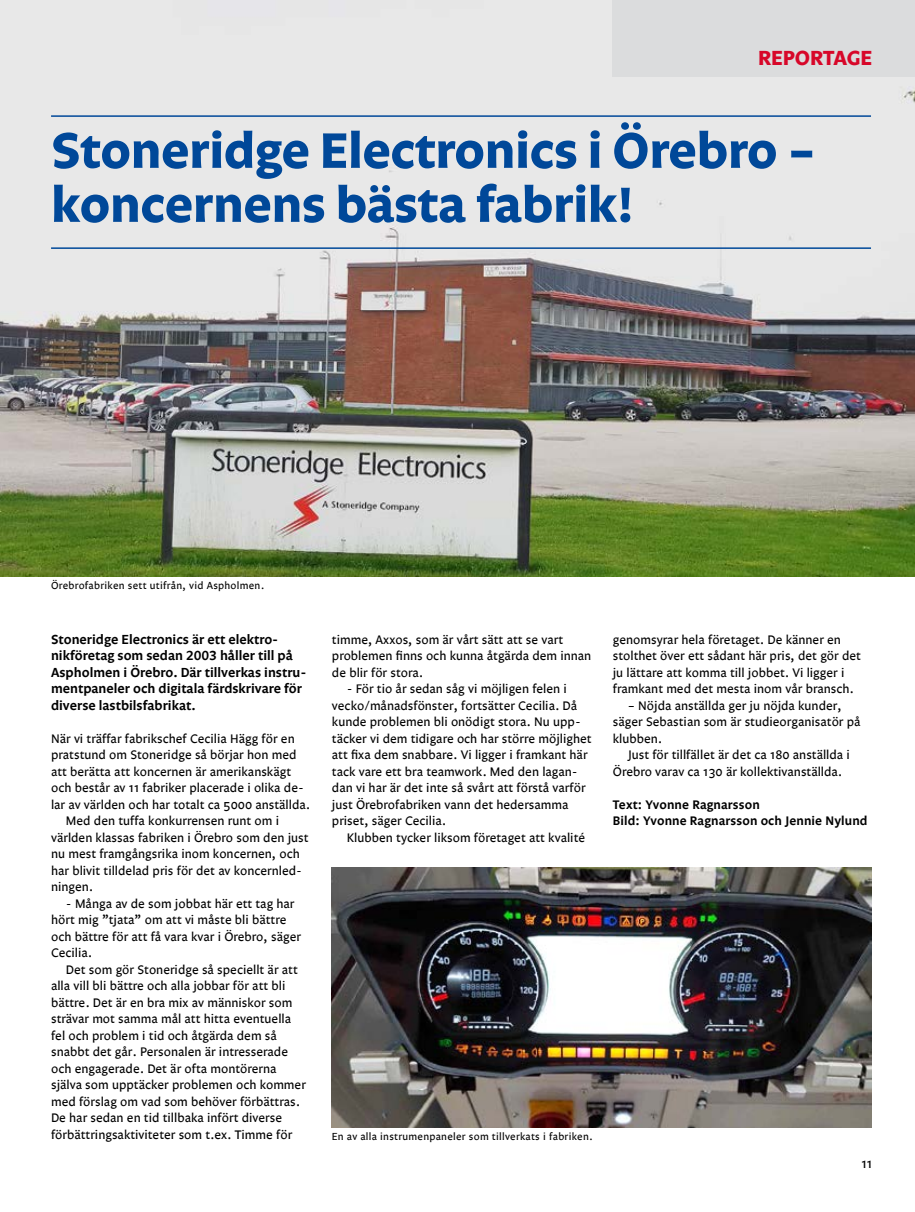
<style>
.page{position:relative;width:915px;height:1212px;background:#fff}
.page>*{position:absolute;margin:0;border:0;box-sizing:border-box;transform-origin:0 0}
.t1{font:700 51px/54px "Legato";letter-spacing:-.005em;color:#004899}
.t2{font:700 21px "Legato";letter-spacing:-.005em;color:#d70729}
.t3{font:600 13.5px/16.5px "Legato LF";color:#000}
.t4{font:13.5px "Legato";color:#000}
.t5{font:12.75px/16.5px "Legato";color:#000}
.t6{font:600 12.75px/16.5px "Legato";letter-spacing:.01em;color:#000}
.t7{font:10.5px "Legato";letter-spacing:.025em;color:#000}
</style>
<div class="page">
<img style="left:0;top:0;width:914px;height:576px">
<div style="left:612px;top:0;width:302px;height:76px;background:#dbdcdd"></div>
<hr style="left:51px;top:115px;width:819px;height:2px;background:#004899">
<hr style="left:51px;top:247px;width:819px;height:2px;background:#004899">
<img style="left:332px;top:868px;width:538px;height:259px">
<h2 class="t2" style="left:757px;top:45px;width:116px">REPORTAGE</h2>
<h1 class="t1" style="left:51px;top:126px;width:766px">Stoneridge Electronics i Örebro – koncernens bästa fabrik!</h1>
<p class="t7" style="left:51px;top:579px;width:214px">Örebrofabriken sett utifrån, vid Aspholmen.</p>
<p class="t3" style="left:51px;top:631px;width:257px">Stoneridge Electronics är ett elektro&shy;nikföretag som sedan 2003 håller till på Aspholmen i Örebro. Där tillverkas instru&shy;mentpaneler och digitala färdskrivare för diverse lastbilsfabrikat.</p>
<p class="t5" style="left:51px;top:731px;width:245px">När vi träffar fabrikschef Cecilia Hägg för en</p>
<p class="t5" style="left:51px;top:747px;width:247px">pratstund om Stoneridge så börjar hon med</p>
<p class="t5" style="left:51px;top:764px;width:241px">att berätta att koncernen är amerikanskägt</p>
<p class="t5" style="left:51px;top:780px;width:254px">och består av 11 fabriker placerade i olika de-</p>
<p class="t5" style="left:51px;top:797px;width:260px">lar av världen och har totalt ca 5000 anställda.</p>
<p class="t5" style="left:66px;top:813px;width:214px">Med den tuffa konkurrensen runt om i</p>
<p class="t5" style="left:51px;top:830px;width:259px">världen klassas fabriken i Örebro som den just</p>
<p class="t5" style="left:51px;top:846px;width:250px">nu mest framgångsrika inom koncernen, och</p>
<p class="t5" style="left:51px;top:863px;width:252px">har blivit tilldelad pris för det av koncernled-</p>
<p class="t5" style="left:51px;top:879px;width:44px">ningen.</p>
<p class="t5" style="left:51px;top:896px;width:251px;text-indent:15px">- Många av de som jobbat här ett tag har hört mig ”tjata” om att vi måste bli bättre och bättre för att få vara kvar i Örebro, säger Cecilia.</p>
<p class="t5" style="left:51px;top:962px;width:256px;text-indent:15px">Det som gör Stoneridge så speciellt är att alla vill bli bättre och alla jobbar för att bli bättre. Det är en bra mix av människor som strävar mot samma mål att hitta eventuella fel och problem i tid och åtgärda dem så snabbt det går. Personalen är intresserade och engagerade. Det är ofta montörerna själva som upptäcker problemen och kommer med förslag om vad som behöver förbättras.<br>De har sedan en tid tillbaka infört diverse förbättringsaktiviteter som t.ex. Timme för</p>
<p class="t5" style="left:332px;top:632px;width:261px">timme, Axxos, som är vårt sätt att se vart problemen finns och kunna åtgärda dem innan de blir för stora.</p>
<p class="t5" style="left:332px;top:681px;width:261px;text-indent:15px">- För tio år sedan såg vi möjligen felen i vecko/månadsfönster, fortsätter Cecilia. Då kunde problemen bli onödigt stora. Nu upp&shy;täcker vi dem tidigare och har större möjlighet att fixa dem snabbare. Vi ligger i framkant här tack vare ett bra teamwork. Med den lagan&shy;dan vi har är det inte så svårt att förstå varför just Örebrofabriken vann det hedersamma priset, säger Cecilia.</p>
<p class="t5" style="left:347px;top:830px;width:240px">Klubben tycker liksom företaget att kvalité</p>
<p class="t5" style="left:612px;top:632px;width:249px">genomsyrar hela företaget. De känner en stolthet över ett sådant här pris, det gör det ju lättare att komma till jobbet. Vi ligger i framkant med det mesta inom vår bransch.</p>
<p class="t5" style="left:612px;top:698px;width:249px;text-indent:15px">– Nöjda anställda ger ju nöjda kunder, säger Sebastian som är studieorganisatör på klubben.</p>
<p class="t5" style="left:612px;top:747px;width:238px;text-indent:15px">Just för tillfället är det ca 180 anställda i<br>Örebro varav ca 130 är kollektivanställda.</p>
<p class="t6" style="left:612px;top:796px;width:256px">Text: Yvonne Ragnarsson<br>Bild: Yvonne Ragnarsson och Jennie Nylund</p>
<p class="t7" style="left:332px;top:1130px;width:262px">En av alla instrumenpaneler som tillverkats i fabriken.</p>
<p class="t4" style="left:861px;top:1156px;width:13px">11</p>
</div>
